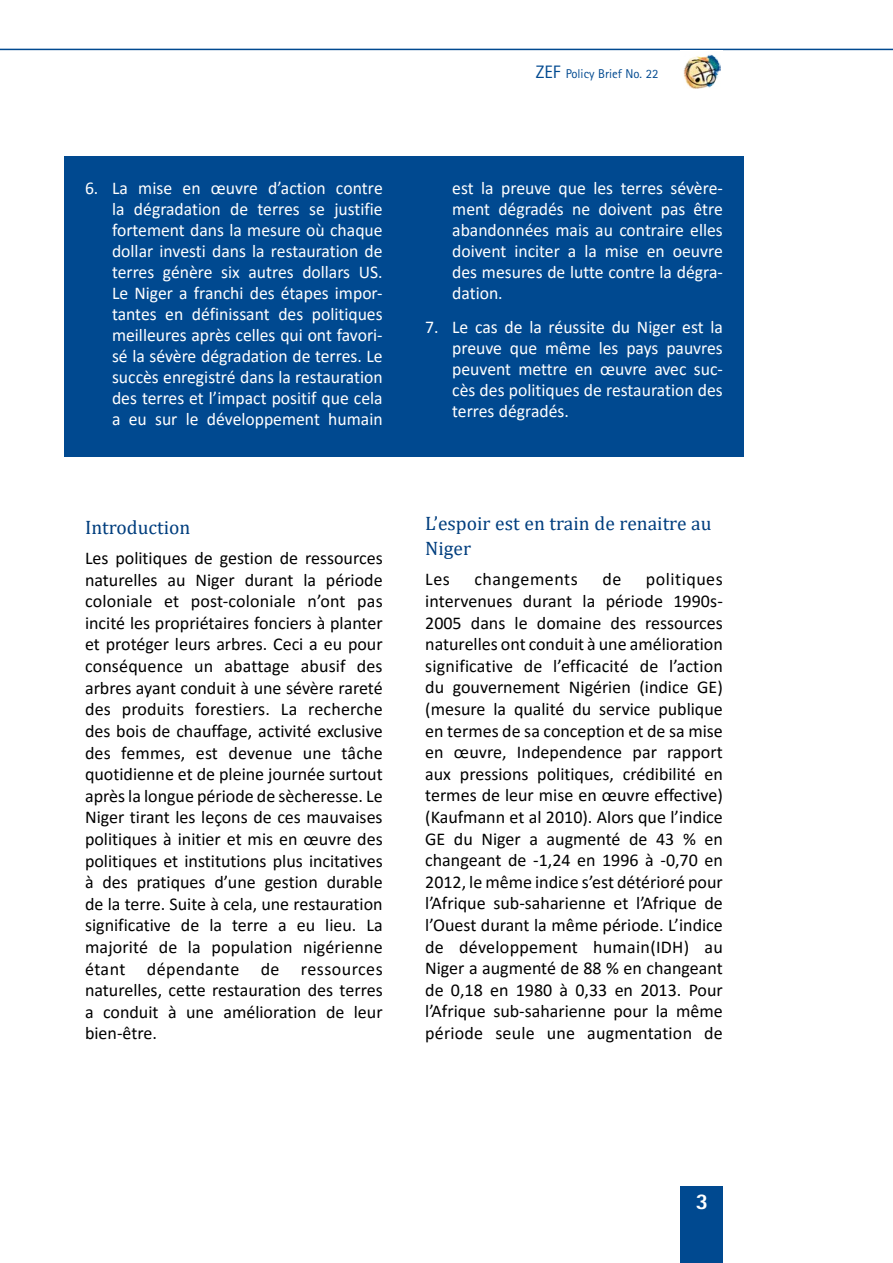
<style>
.page{position:relative;width:893px;height:1263px;background:#fff}
.page>*{position:absolute;margin:0;border:0;box-sizing:border-box;transform-origin:0 0}
.t1{font:800 22.5px "Rotis Sans Serif Std";color:#fff}
.t2{font:19.5px/25.5px "Cambria";color:#003e7e}
.t3{font:18px/21.6px "Calibri";color:#000;text-align:justify}
.t4{font:18px/21px "Calibri";color:#fff;text-align:justify}
.t5{font:18px "Calibri";letter-spacing:.03em;color:#000}
.t6{font:12.75px "Rotis Sans Serif Std";color:#004990}
.s1{font-size:18px}
</style>
<div class="page">
<div style="left:680px;top:1186px;width:43px;height:77px;background:#004990"></div>
<hr style="left:0;top:49px;width:893px;height:1px;background:#004990">
<img style="left:683px;top:54px;width:38px;height:35px">
<div style="left:64px;top:157px;width:680px;height:300px;background:#004990"></div>
<p class="t6" style="left:536px;top:66px;width:124px"><span class="s1">ZEF</span> Policy Brief No. 22</p>
<p class="t4" style="left:112px;top:177px;width:272px;text-indent:-27px">6. La mise en œuvre d’action contre la dégradation de terres se justifie fortement dans la mesure où chaque dollar investi dans la restauration de terres génère six autres dollars US.<br>Le Niger a franchi des étapes impor&shy;tantes en définissant des politiques meilleures après celles qui ont favori&shy;sé la sévère dégradation de terres. Le succès enregistré dans la restauration des terres et l’impact positif que cela a eu sur le développement humain</p>
<p class="t4" style="left:452px;top:177px;width:272px">est la preuve que les terres sévère&shy;ment dégradés ne doivent pas être abandonnées mais au contraire elles doivent inciter a la mise en oeuvre des mesures de lutte contre la dégra&shy;dation.</p>
<p class="t4" style="left:452px;top:316px;width:272px;text-indent:-27px">7. Le cas de la réussite du Niger est la preuve que même les pays pauvres peuvent mettre en œuvre avec suc&shy;cès des politiques de restauration des terres dégradés.</p>
<p class="t2" style="left:85px;top:514px;width:107px">Introduction</p>
<p class="t3" style="left:85px;top:547px;width:299px">Les politiques de gestion de ressources naturelles au Niger durant la période coloniale et post-coloniale n’ont pas incité les propriétaires fonciers à planter et protéger leurs arbres. Ceci a eu pour conséquence un abattage abusif des arbres ayant conduit à une sévère rareté des produits forestiers. La recherche des bois de chauffage, activité exclusive des femmes, est devenue une tâche quotidienne et de pleine journée surtout après la longue période de sècheresse. Le Niger tirant les leçons de ces mauvaises politiques à initier et mis en œuvre des politiques et institutions plus incitatives à des pratiques d’une gestion durable de la terre. Suite à cela, une restauration significative de la terre a eu lieu. La majorité de la population nigérienne étant dépendante de ressources naturelles, cette restauration des terres a conduit à une amélioration de leur bien-être.</p>
<p class="t2" style="left:425px;top:510px;width:288px">L’espoir est en train de renaitre au<br>Niger</p>
<p class="t3" style="left:425px;top:568px;width:26px">Les</p>
<p class="t5" style="left:474px;top:567px;width:105px">changements</p>
<p class="t3" style="left:602px;top:568px;width:20px">de</p>
<p class="t3" style="left:425px;top:568px;width:299px;text-indent:221px">politiques intervenues durant la période 1990s-2005 dans le domaine des ressources naturelles ont conduit à une amélioration significative de l’efficacité de l’action du gouvernement Nigérien (indice GE) (mesure la qualité du service publique en termes de sa conception et de sa mise en œuvre, Independence par rapport aux pressions politiques, crédibilité en termes de leur mise en œuvre effective) (Kaufmann et al 2010). Alors que l’indice GE du Niger a augmenté de 43 % en changeant de -1,24 en 1996 à -0,70 en 2012, le même indice s’est détérioré pour l’Afrique sub-saharienne et l’Afrique de l’Ouest durant la même période. L’indice de développement humain(IDH) au Niger a augmenté de 88 % en changeant de 0,18 en 1980 à 0,33 en 2013. Pour l’Afrique sub-saharienne pour la même période seule une augmentation de</p>
<p class="t1" style="left:696px;top:1186px;width:14px">3</p>
</div>
